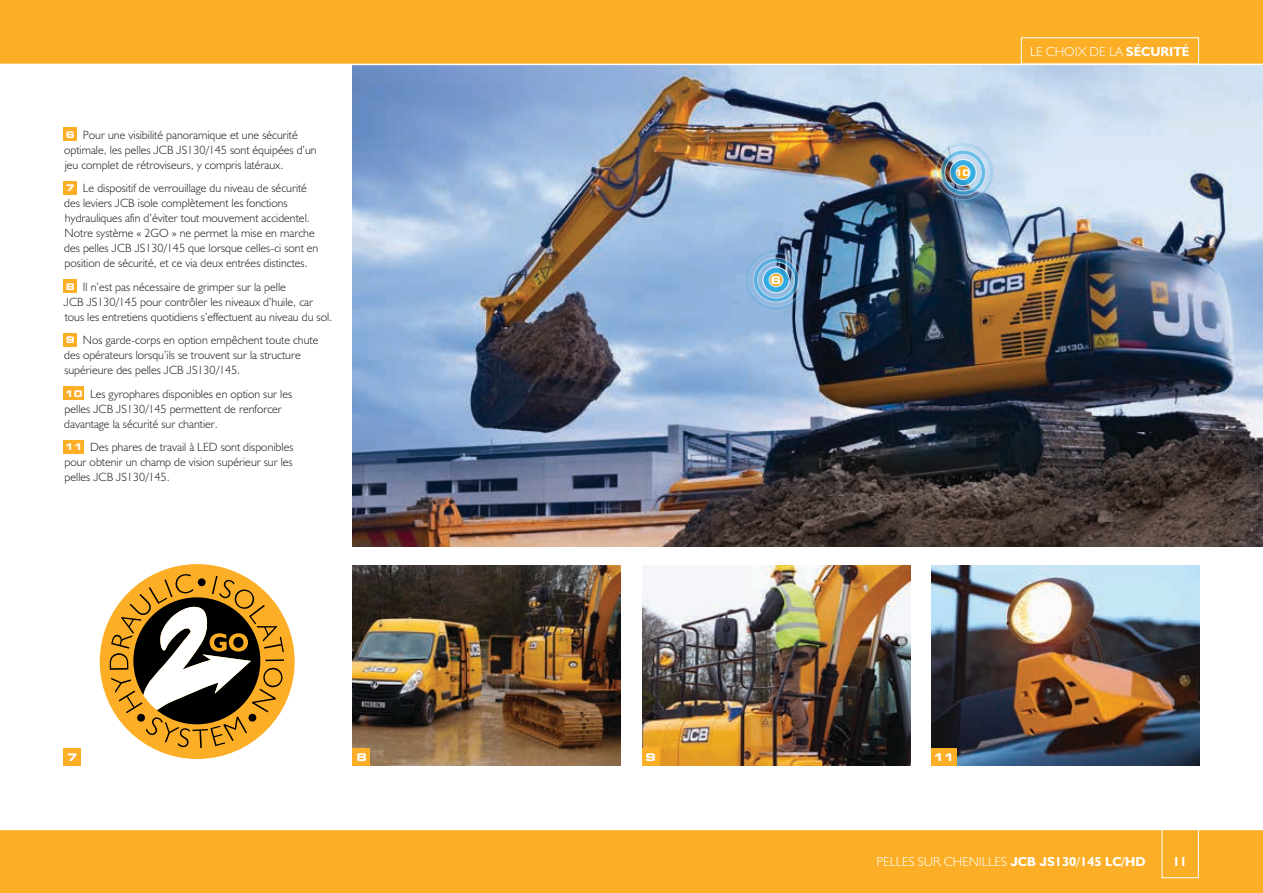
<style>
.page{position:relative;width:1263px;height:893px;background:#fff}
.page>*{position:absolute;margin:0;border:0;box-sizing:border-box;transform-origin:0 0}
.t1{font:13.2px "JCB Light";color:#fff}
.t2{font:13.2px "JCB Bold";color:#fff}
.t3{font:12px/15px "JCB Light";color:#231f20}
.t4{font:700 expanded 10.5px "Square 721 BT";color:#fff}
.t5{font:700 expanded 9px "Square 721 BT";color:#fff;scale:.9 1}
.s1{font-family:"Square 721 BT";font-weight:700;font-stretch:expanded;font-size:9.15px;color:#fff}
.s2{font-family:"JCB Bold"}
</style>
<div class="page">
<div style="left:0;top:829px;width:1263px;height:64px;background:#fcaf26"></div>
<hr style="left:0;top:829px;width:1263px;height:1px;background:#fff">
<img style="left:353px;top:65px;width:910px;height:481px">
<div style="left:64px;top:128px;width:13px;height:13px;background:#fcaf26"></div>
<div style="left:64px;top:181px;width:13px;height:13px;background:#fcaf26"></div>
<div style="left:64px;top:280px;width:13px;height:13px;background:#fcaf26"></div>
<div style="left:64px;top:333px;width:13px;height:13px;background:#fcaf26"></div>
<div style="left:64px;top:387px;width:20px;height:13px;background:#fcaf26"></div>
<div style="left:64px;top:440px;width:20px;height:13px;background:#fcaf26"></div>
<div style="left:1162px;top:829px;width:37px;height:49px;border:1px solid #fff"></div>
<svg style="left:744px;top:248px;width:64px;height:64px;background:#7ca5c6"></svg>
<img style="left:353px;top:566px;width:268px;height:199px">
<img style="left:642px;top:566px;width:268px;height:199px">
<img style="left:931px;top:566px;width:268px;height:199px">
<div style="left:353px;top:748px;width:17px;height:17px;background:#fcaf26"></div>
<div style="left:642px;top:748px;width:17px;height:17px;background:#fcaf26"></div>
<div style="left:64px;top:748px;width:17px;height:17px;background:#fcaf26"></div>
<div style="left:931px;top:748px;width:26px;height:17px;background:#fcaf26"></div>
<div style="left:100px;top:564px;width:195px;height:195px;background:#fcaf26;border-radius:50%"></div>
<svg style="left:110px;top:574px;width:174px;height:174px"></svg>
<img style="left:931px;top:140px;width:64px;height:65px">
<div style="left:0;top:0;width:1263px;height:64px;background:#fcaf26"></div>
<p class="t3" style="left:64px;top:127px;width:254px"><span class="s1">6</span> Pour une visibilité panoramique et une sécurité optimale, les pelles JCB JS130/145 sont équipées d’un jeu complet de rétroviseurs, y compris latéraux.</p>
<p class="t3" style="left:64px;top:180px;width:256px"><span class="s1">7</span> Le dispositif de verrouillage du niveau de sécurité des leviers JCB isole complètement les fonctions hydrauliques afin d’éviter tout mouvement accidentel.<br>Notre système « 2GO » ne permet la mise en marche des pelles JCB JS130/145 que lorsque celles-ci sont en position de sécurité, et ce via deux entrées distinctes.</p>
<p class="t3" style="left:64px;top:279px;width:270px"><span class="s1">8</span> Il n’est pas nécessaire de grimper sur la pelle<br>JCB JS130/145 pour contrôler les niveaux d’huile, car tous les entretiens quotidiens s’effectuent au niveau du sol.</p>
<p class="t3" style="left:64px;top:333px;width:256px"><span class="s1">9</span> Nos garde-corps en option empêchent toute chute des opérateurs lorsqu’ils se trouvent sur la structure supérieure des pelles JCB JS130/145.</p>
<p class="t3" style="left:64px;top:386px;width:230px"><span class="s1">10</span> Les gyrophares disponibles en option sur les pelles JCB JS130/145 permettent de renforcer davantage la sécurité sur chantier.</p>
<p class="t3" style="left:65px;top:440px;width:230px;text-align:justify"><span class="s1">11</span> Des phares de travail à LED sont disponibles pour obtenir un champ de vision supérieur sur les pelles JCB JS130/145.</p>
<p class="t4" style="left:771px;top:274px;width:12px">6</p>
<p class="t5" style="left:954px;top:167px;width:19px">10</p>
<p class="t1" style="left:1030px;top:43px;width:161px">LE CHOIX DE LA <span class="s2">SÉCURITÉ</span></p>
<p class="t4" style="left:67px;top:751px;width:12px">7</p>
<p class="t4" style="left:356px;top:751px;width:12px">8</p>
<p class="t4" style="left:645px;top:751px;width:12px">9</p>
<p class="t4" style="left:933px;top:751px;width:22px">11</p>
<p class="t1" style="left:877px;top:853px;width:270px">PELLES SUR CHENILLES <span class="s2">JCB JS130/145 LC/HD</span></p>
<p class="t2" style="left:1173px;top:853px;width:16px">11</p>
</div>
